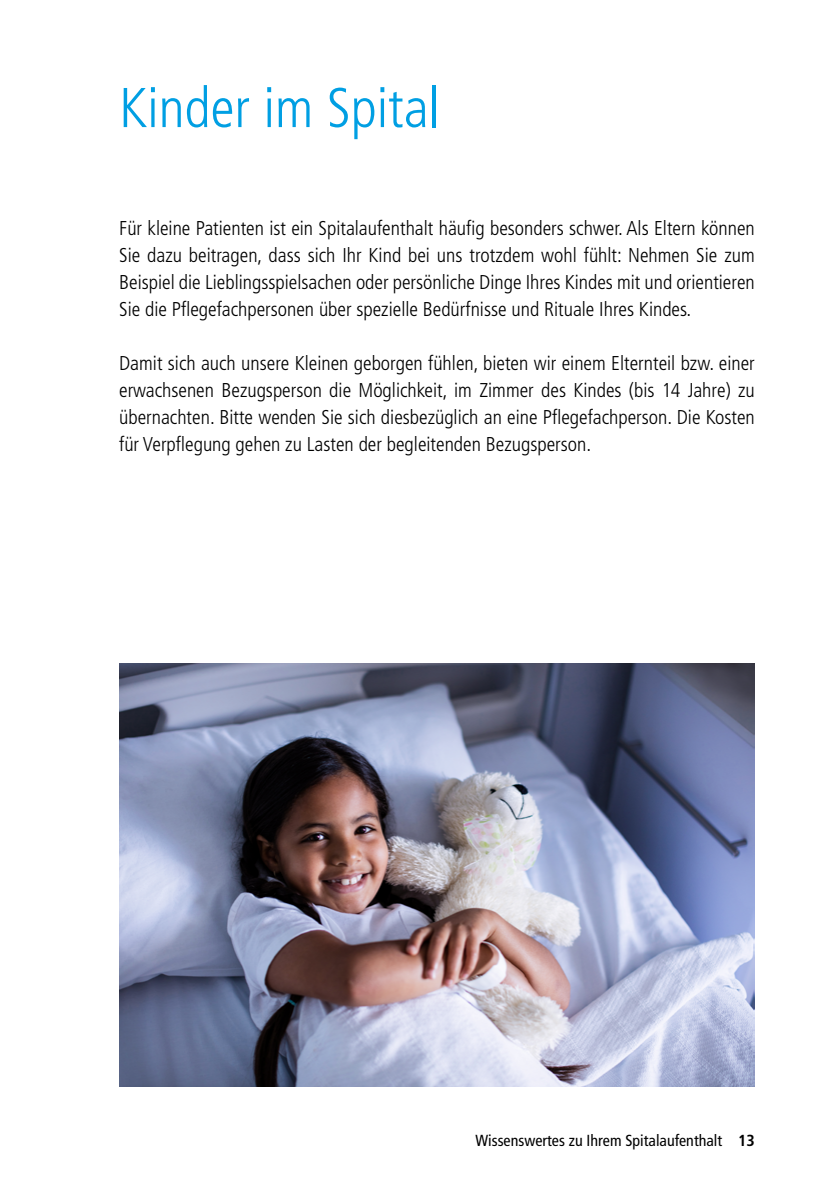
<style>
.page{position:relative;width:840px;height:1191px;background:#fff}
.page>*{position:absolute;margin:0;border:0;box-sizing:border-box;transform-origin:0 0}
.Haupttitel_Rubriken{font:300 condensed 56px "Frutiger LT Std";color:#009fe3}
.Grundtext{font:300 condensed 20px/27px "Frutiger LT Std";color:#000;text-align:justify}
.t1{font:condensed 16px "Frutiger LT Std";color:#000}
.s1{font-weight:700}
</style>
<div class="page">
<img style="left:119px;top:663px;width:635px;height:424px">
<p class="Haupttitel_Rubriken" style="left:119px;top:76px;width:322px">Kinder im Spital</p>
<p class="Grundtext" style="left:119px;top:215px;width:636px">Für kleine Patienten ist ein Spitalaufenthalt häufig besonders schwer. Als Eltern können Sie dazu beitragen, dass sich Ihr Kind bei uns trotzdem wohl fühlt: Nehmen Sie zum Beispiel die Lieblingsspielsachen oder persönliche Dinge Ihres Kindes mit und orientieren Sie die Pflegefachpersonen über spezielle Bedürfnisse und Rituale Ihres Kindes.</p>
<p class="Grundtext" style="left:119px;top:350px;width:636px">Damit sich auch unsere Kleinen geborgen fühlen, bieten wir einem Elternteil bzw. einer erwachsenen Bezugsperson die Möglichkeit, im Zimmer des Kindes (bis 14 Jahre) zu übernachten. Bitte wenden Sie sich diesbezüglich an eine Pflegefachperson. Die Kosten für Verpflegung gehen zu Lasten der begleitenden Bezugsperson.</p>
<p class="t1" style="left:475px;top:1131px;width:281px">Wissenswertes zu Ihrem Spitalaufenthalt <span class="s1">13</span></p>
</div>
